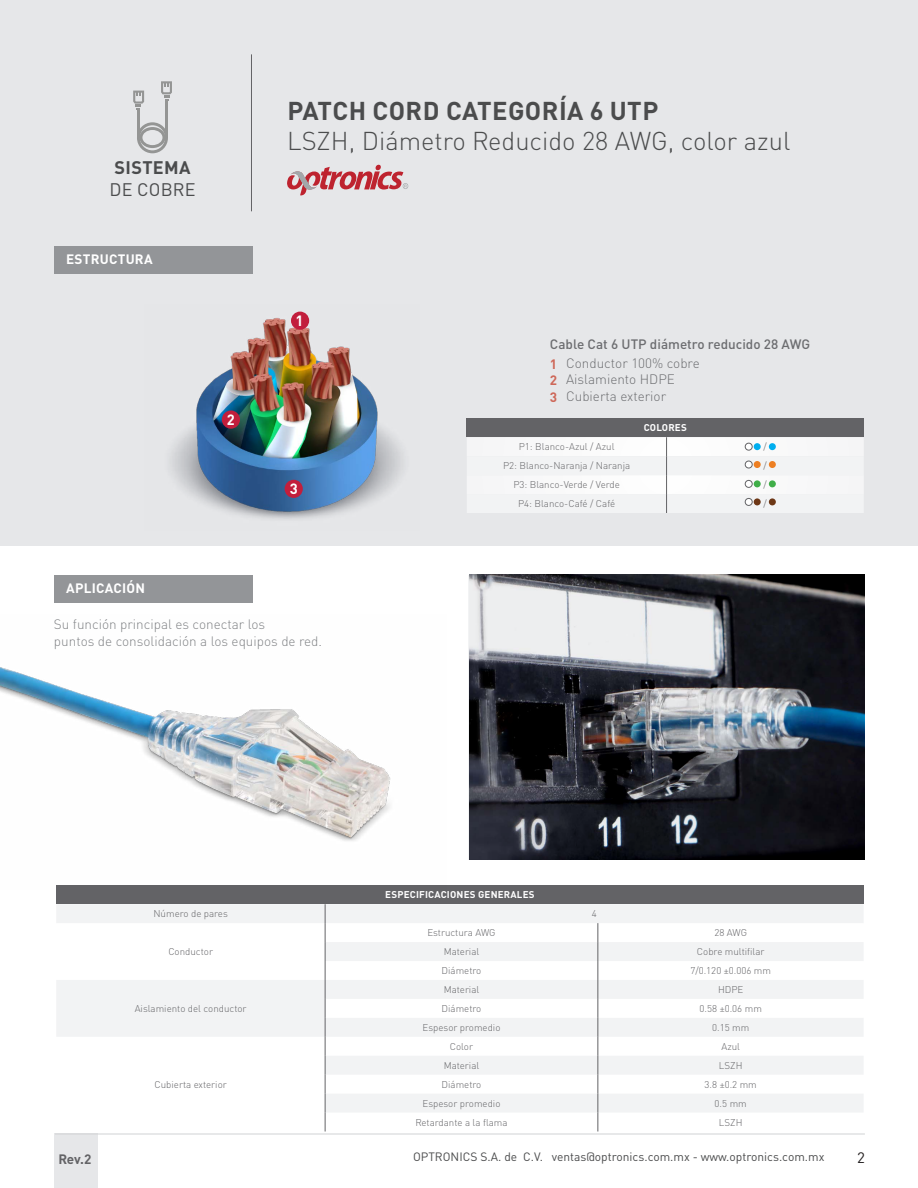
<style>
.page{position:relative;width:918px;height:1188px;background:#fff}
.page>*{position:absolute;margin:0;border:0;box-sizing:border-box;transform-origin:0 0}
.t1{font:300 25.5px "DIN Pro";color:#4b4c4d}
.t2{font:700 25.5px "DIN Pro";letter-spacing:.02em;color:#4b4c4d}
.t3{font:700 18px "DIN Pro";letter-spacing:.02em;color:#4b4c4d}
.t4{font:18px "DIN Pro";letter-spacing:.01em;color:#4b4c4d}
.t5{font:15px "DIN Pro";color:#231f20}
.t6{font:700 14.7px "DIN Pro";color:#fff}
.t7{font:300 13.5px/16.2px "DIN Pro";color:#818386}
.t8{font:300 13.5px/16.2px "DIN Pro";color:#6c6d70}
.t9{font:500 13.5px "DIN Pro";color:#6c6d70}
.t10{font:700 13.5px "DIN Pro";letter-spacing:.02em;color:#fff}
.t11{font:700 13.5px "DIN Pro";color:#636366}
.t12{font:700 13.5px/16.2px "DIN Pro";color:#ce6859;text-align:justify}
.t13{font:12px "DIN Pro";color:#4b4c4d}
.t14{font:300 9.75px "DIN Pro";color:#636366}
.t15{font:700 9.75px "DIN Pro";letter-spacing:.02em;color:#fff}
</style>
<div class="page">
<div style="left:0;top:0;width:918px;height:545px;background:#e6e7e9"></div>
<div style="left:54px;top:1134px;width:44px;height:54px;background:#e6e7e9"></div>
<hr style="left:251px;top:54px;width:1px;height:157px;background:#636366">
<hr style="left:55px;top:1134px;width:810px;height:1px;background:#d1d2d4">
<svg style="left:287px;top:165px;width:121px;height:30px"></svg>
<svg style="left:137px;top:122px;width:31px;height:31px"></svg>
<hr style="left:137px;top:110px;width:3px;height:28px;background:#949594">
<hr style="left:165px;top:101px;width:3px;height:37px;background:#949594">
<svg style="left:133px;top:91px;width:11px;height:19px"></svg>
<svg style="left:161px;top:81px;width:11px;height:20px"></svg>
<img style="left:170px;top:311px;width:233px;height:208px">
<div style="left:54px;top:575px;width:199px;height:27px;background:#939598"></div>
<div style="left:222px;top:411px;width:18px;height:18px;background:#c21e3c;border-radius:50%"></div>
<div style="left:285px;top:480px;width:18px;height:18px;background:#c21e3c;border-radius:50%"></div>
<div style="left:291px;top:312px;width:18px;height:18px;background:#c21e3c;border-radius:50%"></div>
<div style="left:467px;top:418px;width:397px;height:19px;background:#636366"></div>
<svg style="left:467px;top:437px;width:397px;height:76px"></svg>
<div style="left:745px;top:443px;width:7px;height:7px;background:#fff;border-radius:50%"></div>
<div style="left:745px;top:443px;width:7px;height:7px;border:1px solid #636366;border-radius:50%"></div>
<div style="left:745px;top:461px;width:7px;height:7px;background:#fff;border-radius:50%"></div>
<div style="left:745px;top:461px;width:7px;height:7px;border:1px solid #636366;border-radius:50%"></div>
<div style="left:745px;top:480px;width:7px;height:7px;background:#fff;border-radius:50%"></div>
<div style="left:745px;top:480px;width:7px;height:8px;border:1px solid #636366;border-radius:50%"></div>
<div style="left:745px;top:498px;width:7px;height:7px;background:#fff;border-radius:50%"></div>
<div style="left:745px;top:498px;width:7px;height:8px;border:1px solid #636366;border-radius:50%"></div>
<div style="left:754px;top:443px;width:7px;height:7px;background:#00aeef;border-radius:50%"></div>
<div style="left:769px;top:443px;width:7px;height:7px;background:#00aeef;border-radius:50%"></div>
<div style="left:754px;top:461px;width:7px;height:7px;background:#ed7f23;border-radius:50%"></div>
<div style="left:769px;top:461px;width:7px;height:7px;background:#ed7f23;border-radius:50%"></div>
<div style="left:754px;top:480px;width:7px;height:7px;background:#40ae49;border-radius:50%"></div>
<div style="left:769px;top:480px;width:7px;height:7px;background:#40ae49;border-radius:50%"></div>
<div style="left:754px;top:498px;width:7px;height:7px;background:#6d3716;border-radius:50%"></div>
<div style="left:769px;top:498px;width:7px;height:7px;background:#6d3716;border-radius:50%"></div>
<div style="left:56px;top:885px;width:808px;height:19px;background:#636366"></div>
<svg style="left:57px;top:904px;width:806px;height:209px"></svg>
<svg style="left:325px;top:904px;width:1px;height:228px"></svg>
<svg style="left:597px;top:923px;width:1px;height:209px"></svg>
<img style="left:469px;top:575px;width:395px;height:285px">
<img style="left:0;top:667px;width:391px;height:174px">
<div style="left:54px;top:246px;width:199px;height:28px;background:#939598"></div>
<h2 class="t3" style="left:114px;top:153px;width:78px">SISTEMA</h2>
<h2 class="t4" style="left:109px;top:177px;width:88px">DE COBRE</h2>
<h3 class="t10" style="left:66px;top:248px;width:88px">ESTRUCTURA</h3>
<h3 class="t6" style="left:227px;top:407px;width:10px">2</h3>
<h3 class="t10" style="left:66px;top:577px;width:80px">APLICACIÓN</h3>
<h1 class="t2" style="left:287px;top:89px;width:373px">PATCH CORD CATEGORÍA 6 UTP</h1>
<h1 class="t1" style="left:287px;top:121px;width:505px">LSZH, Diámetro Reducido 28 AWG, color azul</h1>
<h3 class="t6" style="left:295px;top:309px;width:10px">1</h3>
<h3 class="t6" style="left:290px;top:476px;width:10px">3</h3>
<h3 class="t9" style="left:550px;top:333px;width:262px">Cable Cat 6 UTP diámetro reducido 28 AWG</h3>
<h3 class="t12" style="left:550px;top:355px;width:9px">1<br>2<br>3</h3>
<h3 class="t8" style="left:566px;top:354px;width:135px">Conductor 100% cobre<br>Aislamiento HDPE<br>Cubierta exterior</h3>
<p class="t15" style="left:644px;top:420px;width:44px">COLORES</p>
<p class="t14" style="left:519px;top:439px;width:97px">P1: Blanco-Azul / Azul</p>
<p class="t14" style="left:764px;top:439px;width:5px">/</p>
<p class="t14" style="left:503px;top:458px;width:129px">P2: Blanco-Naranja / Naranja</p>
<p class="t14" style="left:764px;top:458px;width:5px">/</p>
<p class="t14" style="left:513px;top:477px;width:108px">P3: Blanco-Verde / Verde</p>
<p class="t14" style="left:764px;top:477px;width:5px">/</p>
<p class="t14" style="left:518px;top:496px;width:99px">P4: Blanco-Café / Café</p>
<p class="t14" style="left:764px;top:496px;width:5px">/</p>
<h3 class="t7" style="left:54px;top:615px;width:270px">Su función principal es conectar los<br>puntos de consolidación a los equipos de red.</h3>
<p class="t15" style="left:385px;top:887px;width:151px">ESPECIFICACIONES GENERALES</p>
<p class="t14" style="left:153px;top:906px;width:76px">Número de pares</p>
<p class="t14" style="left:592px;top:906px;width:7px">4</p>
<p class="t14" style="left:168px;top:944px;width:46px">Conductor</p>
<p class="t14" style="left:427px;top:925px;width:70px">Estructura AWG</p>
<p class="t14" style="left:714px;top:925px;width:34px">28 AWG</p>
<p class="t14" style="left:444px;top:944px;width:37px">Material</p>
<p class="t14" style="left:697px;top:944px;width:69px">Cobre multifilar</p>
<p class="t14" style="left:442px;top:963px;width:41px">Diámetro</p>
<p class="t14" style="left:690px;top:963px;width:82px">7/0.120 ±0.006 mm</p>
<p class="t14" style="left:135px;top:1001px;width:113px">Aislamiento del conductor</p>
<p class="t14" style="left:155px;top:1077px;width:74px">Cubierta exterior</p>
<p class="t14" style="left:444px;top:982px;width:37px">Material</p>
<p class="t14" style="left:718px;top:982px;width:27px">HDPE</p>
<p class="t14" style="left:442px;top:1001px;width:41px">Diámetro</p>
<p class="t14" style="left:700px;top:1001px;width:64px">0.58 ±0.06 mm</p>
<p class="t14" style="left:423px;top:1020px;width:79px">Espesor promedio</p>
<p class="t14" style="left:712px;top:1020px;width:39px">0.15 mm</p>
<p class="t14" style="left:450px;top:1039px;width:25px">Color</p>
<p class="t14" style="left:721px;top:1039px;width:20px">Azul</p>
<p class="t14" style="left:444px;top:1058px;width:37px">Material</p>
<p class="t14" style="left:719px;top:1058px;width:25px">LSZH</p>
<p class="t14" style="left:442px;top:1077px;width:41px">Diámetro</p>
<p class="t14" style="left:705px;top:1077px;width:54px">3.8 ±0.2 mm</p>
<p class="t14" style="left:423px;top:1096px;width:79px">Espesor promedio</p>
<p class="t14" style="left:715px;top:1096px;width:34px">0.5 mm</p>
<p class="t14" style="left:415px;top:1114px;width:94px">Retardante a la flama</p>
<p class="t14" style="left:719px;top:1114px;width:25px">LSZH</p>
<h3 class="t11" style="left:58px;top:1148px;width:34px">Rev.2</h3>
<p class="t13" style="left:413px;top:1149px;width:413px">OPTRONICS S.A. de C.V. ventas@optronics.com.mx - www.optronics.com.mx</p>
<h3 class="t5" style="left:857px;top:1148px;width:9px">2</h3>
</div>
